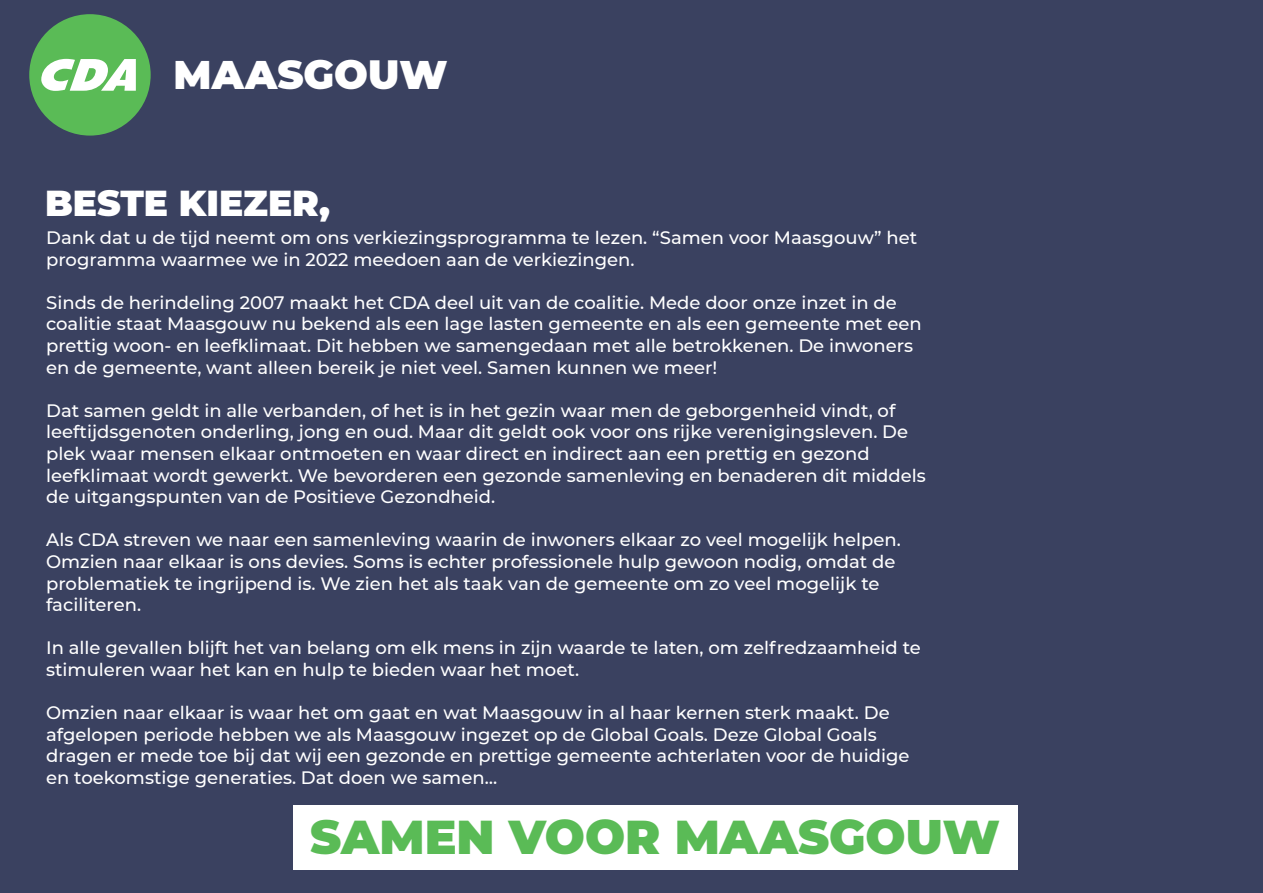
<style>
.page{position:relative;width:1263px;height:893px;background:#3a4160}
.page>*{position:absolute;margin:0;border:0;box-sizing:border-box;transform-origin:0 0}
.t1{font:900 47.4px "Montserrat";color:#5abb56}
.t2{font:900 39.9px "Montserrat";color:#fff}
.t3{font:900 36px "Montserrat";color:#fff}
.t4{font:500 18px/21.6px "Montserrat";color:#fff}
</style>
<div class="page">
<div style="left:293px;top:805px;width:724px;height:65px;background:#fff"></div>
<div style="left:29px;top:14px;width:122px;height:122px;background:#5abb56;border-radius:50%"></div>
<svg style="left:41px;top:59px;width:95px;height:32px"></svg>
<h2 class="t2" style="left:174px;top:45px;width:275px">MAASGOUW</h2>
<h3 class="t3" style="left:45px;top:176px;width:287px">BESTE KIEZER,</h3>
<p class="t4" style="left:46px;top:226px;width:873px">Dank dat u de tijd neemt om ons verkiezingsprogramma te lezen. “Samen voor Maasgouw” het programma waarmee we in 2022 meedoen aan de verkiezingen.</p>
<p class="t4" style="left:46px;top:291px;width:877px">Sinds de herindeling 2007 maakt het CDA deel uit van de coalitie. Mede door onze inzet in de coalitie staat Maasgouw nu bekend als een lage lasten gemeente en als een gemeente met een prettig woon- en leefklimaat. Dit hebben we samengedaan met alle betrokkenen. De inwoners en de gemeente, want alleen bereik je niet veel. Samen kunnen we meer!</p>
<p class="t4" style="left:46px;top:399px;width:881px">Dat samen geldt in alle verbanden, of het is in het gezin waar men de geborgenheid vindt, of leeftijdsgenoten onderling, jong en oud. Maar dit geldt ook voor ons rijke verenigingsleven. De plek waar mensen elkaar ontmoeten en waar direct en indirect aan een prettig en gezond leefklimaat wordt gewerkt. We bevorderen een gezonde samenleving en benaderen dit middels de uitgangspunten van de Positieve Gezondheid.</p>
<p class="t4" style="left:46px;top:528px;width:856px">Als CDA streven we naar een samenleving waarin de inwoners elkaar zo veel mogelijk helpen.<br>Omzien naar elkaar is ons devies. Soms is echter professionele hulp gewoon nodig, omdat de problematiek te ingrijpend is. We zien het als taak van de gemeente om zo veel mogelijk te faciliteren.</p>
<p class="t4" style="left:46px;top:636px;width:876px">In alle gevallen blijft het van belang om elk mens in zijn waarde te laten, om zelfredzaamheid te stimuleren waar het kan en hulp te bieden waar het moet.</p>
<p class="t4" style="left:46px;top:701px;width:865px">Omzien naar elkaar is waar het om gaat en wat Maasgouw in al haar kernen sterk maakt. De afgelopen periode hebben we als Maasgouw ingezet op de Global Goals. Deze Global Goals dragen er mede toe bij dat wij een gezonde en prettige gemeente achterlaten voor de huidige en toekomstige generaties. Dat doen we samen…</p>
<h1 class="t1" style="left:310px;top:801px;width:691px">SAMEN VOOR MAASGOUW</h1>
</div>
